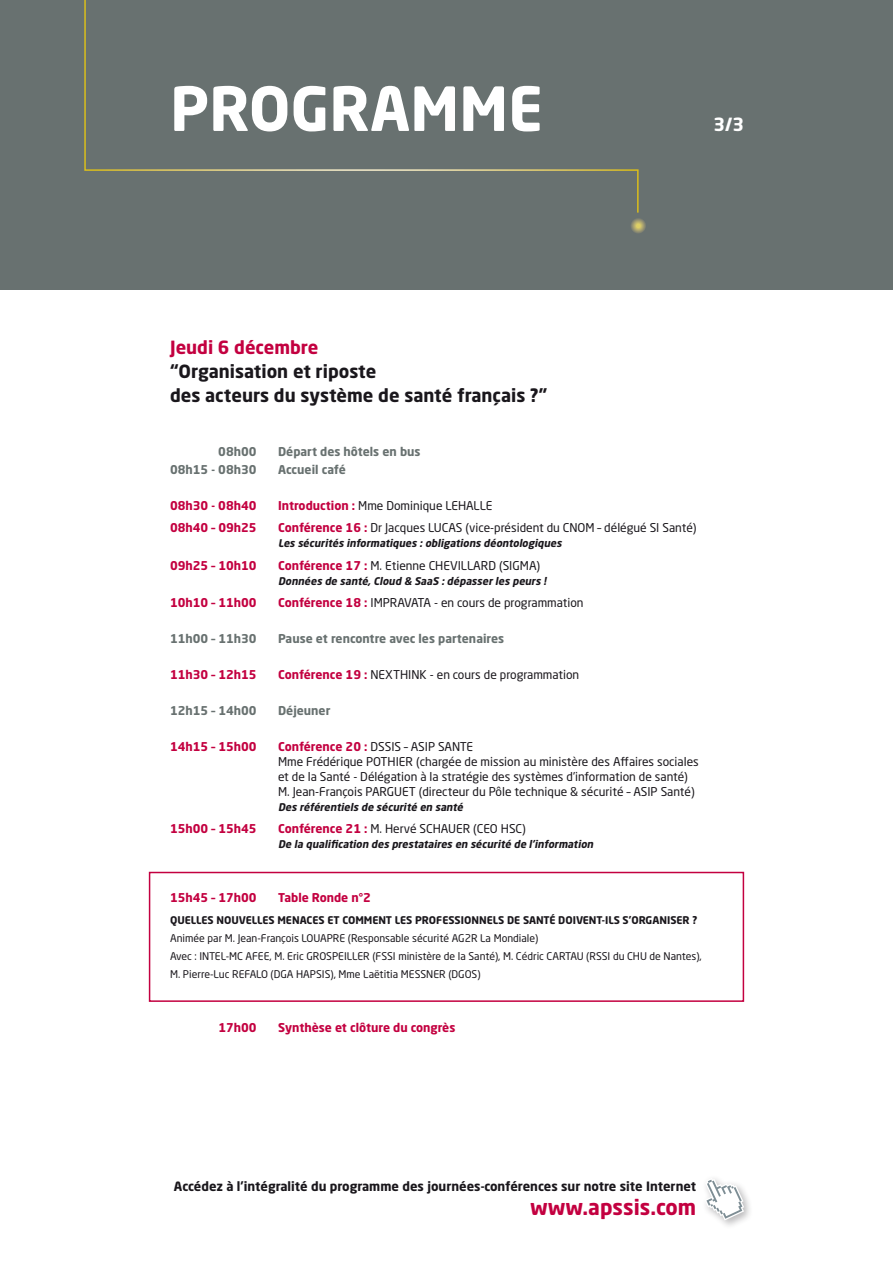
<style>
.page{position:relative;width:893px;height:1263px;background:#fff}
.page>*{position:absolute;margin:0;border:0;box-sizing:border-box;transform-origin:0 0}
.t1{font:700 60px "Neo Sans Std";color:#fff}
.t2{font:700 21px "Neo Sans Std";color:#c30040}
.t3{font:700 18px/24px "Neo Sans Std";color:#1a171c}
.t4{font:700 18px "Neo Sans Std";color:#c30040}
.t5{font:700 18px "Neo Sans Std";color:#fff}
.t6{font:700 12.75px "Neo Sans Std";color:#1a171c}
.t7{font:12px/15px "Neo Sans Std";color:#1a171c}
.t8{font:700 12px "Neo Sans Std";color:#c30040}
.t9{font:700 12px "Neo Sans Std";color:#687170}
.t10{font:10.5px/18px "Neo Sans Std";color:#1a171c}
.t11{font:italic 700 10.5px "Neo Sans Std";color:#1a171c}
.t12{font:700 10.5px "Neo Sans Std";color:#1a171c}
.s1{font-weight:700;color:#c30040}
</style>
<div class="page">
<div style="left:0;top:0;width:893px;height:289px;background:#687170"></div>
<svg style="left:629px;top:217px;width:17px;height:17px"></svg>
<svg style="left:84px;top:0;width:555px;height:213px"></svg>
<div style="left:701px;top:1174px;width:53px;height:56px;background:#1a171c;opacity:.3"></div>
<svg style="left:705px;top:1178px;width:39px;height:42px"></svg>
<div style="left:149px;top:872px;width:595px;height:130px;border:2px solid #c30040"></div>
<h1 class="t1" style="left:170px;top:70px;width:374px">PROGRAMME</h1>
<h3 class="t5" style="left:714px;top:113px;width:32px">3/3</h3>
<h3 class="t4" style="left:170px;top:336px;width:150px">Jeudi 6 décembre</h3>
<h3 class="t3" style="left:170px;top:359px;width:379px">“Organisation et riposte<br>des acteurs du système de santé français ?”</h3>
<p class="t9" style="left:278px;top:444px;width:144px">Départ des hôtels en bus</p>
<p class="t9" style="left:170px;top:462px;width:88px">08h15 - 08h30</p>
<p class="t9" style="left:278px;top:462px;width:69px">Accueil café</p>
<p class="t8" style="left:170px;top:498px;width:88px">08h30 - 08h40</p>
<p class="t7" style="left:278px;top:498px;width:216px"><span class="s1">Introduction :</span> Mme Dominique LEHALLE</p>
<p class="t8" style="left:170px;top:520px;width:88px">08h40 – 09h25</p>
<p class="t7" style="left:278px;top:520px;width:420px"><span class="s1">Conférence 16 :</span> Dr Jacques LUCAS (vice-président du CNOM – délégué SI Santé)</p>
<p class="t11" style="left:278px;top:537px;width:287px">Les sécurités informatiques :obligations déontologiques</p>
<p class="t8" style="left:170px;top:557px;width:88px">09h25 – 10h10</p>
<p class="t7" style="left:278px;top:557px;width:264px"><span class="s1">Conférence 17 :</span> M. Etienne CHEVILLARD (SIGMA)</p>
<p class="t11" style="left:278px;top:574px;width:272px">Données de santé,Cloud &amp; SaaS :dépasserles peurs !</p>
<p class="t8" style="left:170px;top:595px;width:88px">10h10 – 11h00</p>
<p class="t7" style="left:278px;top:595px;width:307px"><span class="s1">Conférence 18 :</span> IMPRAVATA - en cours de programmation</p>
<p class="t9" style="left:170px;top:631px;width:88px">11h00 – 11h30</p>
<p class="t9" style="left:278px;top:631px;width:228px">Pause et rencontre avec les partenaires</p>
<p class="t8" style="left:170px;top:667px;width:88px">11h30 – 12h15</p>
<p class="t7" style="left:278px;top:667px;width:303px"><span class="s1">Conférence 19 :</span> NEXTHINK - en cours de programmation</p>
<p class="t9" style="left:170px;top:703px;width:88px">12h15 – 14h00</p>
<p class="t9" style="left:278px;top:703px;width:54px">Déjeuner</p>
<p class="t8" style="left:170px;top:739px;width:88px">14h15 – 15h00</p>
<p class="t7" style="left:278px;top:739px;width:422px"><span class="s1">Conférence 20 :</span> DSSIS – ASIP SANTE<br>Mme Frédérique POTHIER (chargée de mission au ministère des Affaires sociales et de la Santé - Délégation à la stratégie des systèmes d’information de santé)<br>M. Jean-François PARGUET (directeur du Pôle technique &amp; sécurité – ASIP Santé)</p>
<p class="t11" style="left:278px;top:800px;width:189px">Des référentiels de sécurité en santé</p>
<p class="t8" style="left:170px;top:821px;width:88px">15h00 – 15h45</p>
<p class="t7" style="left:278px;top:821px;width:249px"><span class="s1">Conférence 21 :</span> M. Hervé SCHAUER (CEO HSC)</p>
<p class="t11" style="left:278px;top:837px;width:319px">De la qualification des prestataires en sécurité de l’information</p>
<p class="t8" style="left:170px;top:890px;width:88px">15h45 – 17h00</p>
<p class="t8" style="left:278px;top:890px;width:94px">Table Ronde n°2</p>
<p class="t12" style="left:170px;top:914px;width:22px">Quelles</p>
<p class="t12" style="left:216px;top:914px;width:30px">nouvelles</p>
<p class="t12" style="left:277px;top:914px;width:8px">menaces</p>
<p class="t12" style="left:327px;top:914px;width:23px">et comment</p>
<p class="t12" style="left:395px;top:914px;width:7px">les</p>
<p class="t12" style="left:415px;top:914px;width:8px">professionnels</p>
<p class="t12" style="left:507px;top:914px;width:24px">de sant</p>
<p class="t12" style="left:549px;top:914px;width:16px">é doivent</p>
<p class="t12" style="left:602px;top:914px;width:37px">-ils s’organiser</p>
<p class="t12" style="left:692px;top:914px;width:7px">?</p>
<p class="t10" style="left:170px;top:929px;width:533px">Animée par M. Jean-François LOUAPRE (Responsable sécurité AG2R La Mondiale)<br>Avec : INTEL-MC AFEE, M. Eric GROSPEILLER (FSSI ministère de la Santé), M. Cédric CARTAU (RSSI du CHU de Nantes),<br>M. Pierre-Luc REFALO (DGA HAPSIS), Mme Laëtitia MESSNER (DGOS)</p>
<p class="t8" style="left:278px;top:1020px;width:179px">Synthèse et clôture du congrès</p>
<p class="t6" style="left:174px;top:1178px;width:524px">Accédez à l’intégralité du programme des journées-conférences sur notre site Internet</p>
<h2 class="t2" style="left:530px;top:1193px;width:168px">www.apssis.com</h2>
</div>
